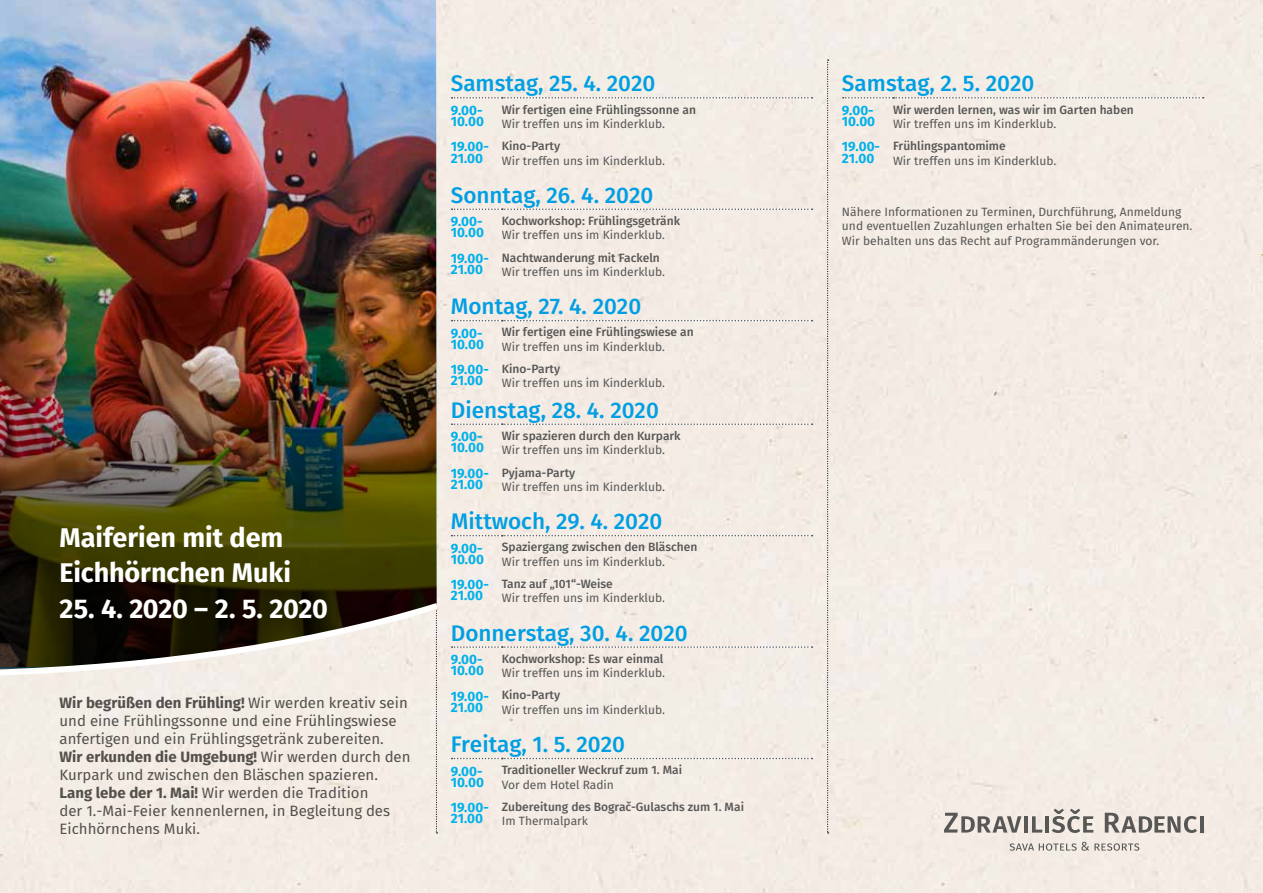
<style>
.page{position:relative;width:1263px;height:893px;background:#f4ece5}
.page>*{position:absolute;margin:0;border:0;box-sizing:border-box;transform-origin:0 0}
.t1{font:700 27px/35.2px "Fira Sans";letter-spacing:-.005em;color:#fff}
.t2{font:500 22.5px "Fira Sans";color:#009fe3}
.t3{font:15px/18px "Fira Sans";color:#575756}
.t4{font:700 13.5px/11.2px "Fira Sans";color:#00b1eb}
.t5{font:12px/14.4px "Fira Sans";color:#575756}
.t6{font:500 12px "Fira Sans";color:#575756}
.s1{font-weight:700}
</style>
<div class="page">
<svg style="left:827px;top:60px;width:2px;height:773px;background:#c2bbb5"></svg>
<svg style="left:451px;top:97px;width:361px;height:2px"></svg>
<svg style="left:451px;top:208px;width:361px;height:2px"></svg>
<svg style="left:451px;top:320px;width:361px;height:1px"></svg>
<svg style="left:451px;top:423px;width:361px;height:2px"></svg>
<svg style="left:451px;top:535px;width:361px;height:1px"></svg>
<svg style="left:451px;top:646px;width:361px;height:2px"></svg>
<svg style="left:451px;top:758px;width:361px;height:1px"></svg>
<svg style="left:843px;top:97px;width:361px;height:2px"></svg>
<img style="left:0;top:0;width:436px;height:276px">
<img style="left:0;top:276px;width:436px;height:322px">
<svg style="left:0;top:598px;width:445px;height:235px;background:#c7c0b8"></svg>
<svg style="left:944px;top:813px;width:77px;height:20px;background:#b2ada8"></svg>
<hr style="left:1024px;top:816px;width:4px;height:17px;background:#575756">
<svg style="left:1032px;top:816px;width:10px;height:17px"></svg>
<hr style="left:1045px;top:816px;width:4px;height:17px;background:#575756">
<svg style="left:1052px;top:809px;width:41px;height:24px"></svg>
<svg style="left:1105px;top:813px;width:92px;height:20px;background:#b0aba7"></svg>
<hr style="left:1200px;top:816px;width:3px;height:17px;background:#575756">
<svg style="left:1009px;top:842px;width:130px;height:9px"></svg>
<h1 class="t1" style="left:60px;top:522px;width:233px">Maiferien mit dem<br>Eichhörnchen Muki</h1>
<h1 class="t1" style="left:60px;top:593px;width:270px">25. 4. 2020 – 2. 5. 2020</h1>
<p class="t3" style="left:60px;top:694px;width:353px"><span class="s1">Wir begrüßen den Frühling!</span> Wir werden kreativ sein und eine Frühlingssonne und eine Frühlingswiese anfertigen und ein Frühlingsgetränk zubereiten.<br><span class="s1">Wir erkunden die Umgebung!</span> Wir werden durch den Kurpark und zwischen den Bläschen spazieren.<br><span class="s1">Lang lebe der 1. Mai!</span> Wir werden die Tradition<br>der 1.-Mai-Feier kennenlernen, in Begleitung des Eichhörnchens Muki.</p>
<h2 class="t2" style="left:451px;top:68px;width:206px">Samstag, 25. 4. 2020</h2>
<p class="t4" style="left:451px;top:105px;width:35px">9.00-<br>10.00</p>
<p class="t6" style="left:502px;top:101px;width:196px">Wir fertigen eine Frühlingssonne an</p>
<p class="t5" style="left:502px;top:117px;width:165px">Wir treffen uns im Kinderklub.</p>
<p class="t4" style="left:451px;top:142px;width:40px">19.00-<br>21.00</p>
<p class="t6" style="left:502px;top:138px;width:60px">Kino-Party</p>
<p class="t5" style="left:502px;top:154px;width:165px">Wir treffen uns im Kinderklub.</p>
<h2 class="t2" style="left:451px;top:179px;width:204px">Sonntag, 26. 4. 2020</h2>
<p class="t4" style="left:451px;top:217px;width:35px">9.00-<br>10.00</p>
<p class="t6" style="left:502px;top:212px;width:180px">Kochworkshop: Frühlingsgetränk</p>
<p class="t5" style="left:502px;top:229px;width:165px">Wir treffen uns im Kinderklub.</p>
<p class="t4" style="left:451px;top:253px;width:40px">19.00-<br>21.00</p>
<p class="t6" style="left:502px;top:249px;width:160px">Nachtwanderung mit Fackeln</p>
<p class="t5" style="left:502px;top:265px;width:165px">Wir treffen uns im Kinderklub.</p>
<h2 class="t2" style="left:451px;top:291px;width:192px">Montag, 27. 4. 2020</h2>
<p class="t4" style="left:451px;top:328px;width:35px">9.00-<br>10.00</p>
<p class="t6" style="left:502px;top:324px;width:193px">Wir fertigen eine Frühlingswiese an</p>
<p class="t5" style="left:502px;top:340px;width:165px">Wir treffen uns im Kinderklub.</p>
<p class="t4" style="left:451px;top:365px;width:40px">19.00-<br>21.00</p>
<p class="t6" style="left:502px;top:360px;width:60px">Kino-Party</p>
<p class="t5" style="left:502px;top:377px;width:165px">Wir treffen uns im Kinderklub.</p>
<h2 class="t2" style="left:451px;top:394px;width:210px">Dienstag, 28. 4. 2020</h2>
<p class="t4" style="left:451px;top:432px;width:35px">9.00-<br>10.00</p>
<p class="t6" style="left:502px;top:427px;width:180px">Wir spazieren durch den Kurpark</p>
<p class="t5" style="left:502px;top:444px;width:165px">Wir treffen uns im Kinderklub.</p>
<p class="t4" style="left:451px;top:468px;width:40px">19.00-<br>21.00</p>
<p class="t6" style="left:502px;top:464px;width:75px">Pyjama-Party</p>
<p class="t5" style="left:502px;top:480px;width:165px">Wir treffen uns im Kinderklub.</p>
<h2 class="t2" style="left:451px;top:506px;width:213px">Mittwoch, 29. 4. 2020</h2>
<p class="t4" style="left:451px;top:543px;width:35px">9.00-<br>10.00</p>
<p class="t6" style="left:502px;top:539px;width:197px">Spaziergang zwischen den Bläschen</p>
<p class="t5" style="left:502px;top:555px;width:165px">Wir treffen uns im Kinderklub.</p>
<p class="t4" style="left:451px;top:580px;width:40px">19.00-<br>21.00</p>
<p class="t6" style="left:502px;top:575px;width:113px">Tanz auf „101“-Weise</p>
<p class="t5" style="left:502px;top:592px;width:165px">Wir treffen uns im Kinderklub.</p>
<h2 class="t2" style="left:451px;top:617px;width:238px">Donnerstag, 30. 4. 2020</h2>
<p class="t4" style="left:451px;top:655px;width:35px">9.00-<br>10.00</p>
<p class="t6" style="left:502px;top:650px;width:163px">Kochworkshop: Es war einmal</p>
<p class="t5" style="left:502px;top:667px;width:165px">Wir treffen uns im Kinderklub.</p>
<p class="t4" style="left:451px;top:691px;width:40px">19.00-<br>21.00</p>
<p class="t6" style="left:502px;top:687px;width:60px">Kino-Party</p>
<p class="t5" style="left:502px;top:703px;width:165px">Wir treffen uns im Kinderklub.</p>
<h2 class="t2" style="left:451px;top:728px;width:176px">Freitag, 1. 5. 2020</h2>
<p class="t4" style="left:451px;top:766px;width:35px">9.00-<br>10.00</p>
<p class="t6" style="left:502px;top:762px;width:182px">Traditioneller Weckruf zum 1. Mai</p>
<p class="t5" style="left:502px;top:778px;width:114px">Vor dem Hotel Radin</p>
<p class="t4" style="left:451px;top:803px;width:40px">19.00-<br>21.00</p>
<p class="t6" style="left:502px;top:798px;width:244px">Zubereitung des Bograč-Gulaschs zum 1. Mai</p>
<p class="t5" style="left:502px;top:815px;width:88px">Im Thermalpark</p>
<h2 class="t2" style="left:842px;top:68px;width:194px">Samstag, 2. 5. 2020</h2>
<p class="t4" style="left:842px;top:105px;width:35px">9.00-<br>10.00</p>
<p class="t6" style="left:893px;top:101px;width:242px">Wir werden lernen, was wir im Garten haben</p>
<p class="t5" style="left:893px;top:117px;width:165px">Wir treffen uns im Kinderklub.</p>
<p class="t4" style="left:842px;top:142px;width:40px">19.00-<br>21.00</p>
<p class="t6" style="left:893px;top:138px;width:114px">Frühlingspantomime</p>
<p class="t5" style="left:893px;top:154px;width:165px">Wir treffen uns im Kinderklub.</p>
<p class="t5" style="left:842px;top:205px;width:352px">Nähere Informationen zu Terminen, Durchführung, Anmeldung und eventuellen Zuzahlungen erhalten Sie bei den Animateuren.<br>Wir behalten uns das Recht auf Programmänderungen vor.</p>
</div>
